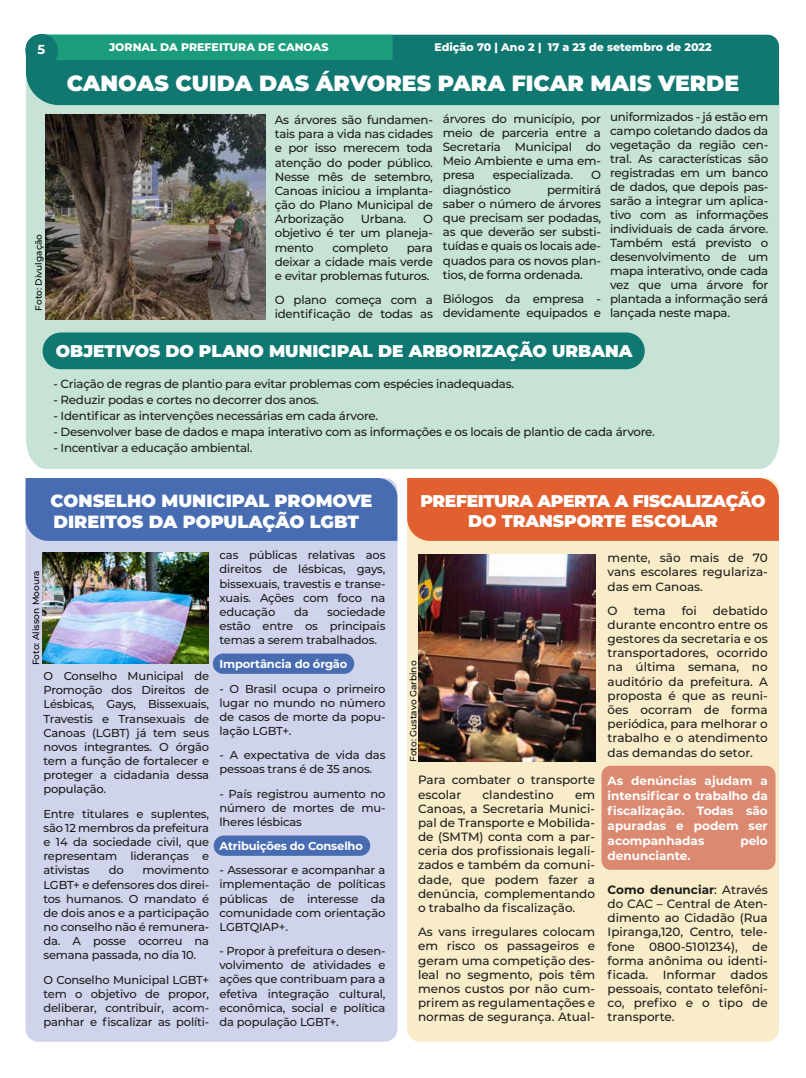
<style>
.page{position:relative;width:806px;height:1078px;background:#fff}
.page>*{position:absolute;margin:0;border:0;box-sizing:border-box;transform-origin:0 0}
.t1{font:900 22px "Montserrat";color:#fff}
.t2{font:900 17.6px/21.2px "Montserrat";color:#fff}
.t3{font:900 17px/20.4px "Montserrat";letter-spacing:-.02em;color:#fff;text-align:center}
.t4{font:900 17px "Montserrat";color:#fff}
.t5{font:700 13px "Montserrat";color:#fff}
.t6{font:500 12px/14.2px "Montserrat";color:#1d1d1b;text-align:justify}
.t7{font:700 12px/15px "Montserrat";color:#fff;text-align:justify}
.t8{font:500 11.8px/14.2px "Montserrat";letter-spacing:-.02em;color:#1d1d1b;text-align:justify}
.t9{font:500 11.5px/14.2px "Montserrat";letter-spacing:-.015em;color:#1d1d1b;text-align:justify}
.t10{font:700 11.5px "Montserrat";letter-spacing:-.015em;color:#fff}
.t11{font:800 11px "Montserrat";color:#fff}
.t12{font:500 9px "Montserrat";color:#000}
.s1{font-weight:700}
</style>
<div class="page">
<div style="left:26px;top:54px;width:753px;height:415px;background:#c6e3d5"></div>
<div style="left:26px;top:60px;width:752px;height:45px;background:#107871"></div>
<svg style="left:26px;top:35px;width:752px;height:25px;background:#158975"></svg>
<div style="left:25px;top:34px;width:33px;height:33px;background:#107871;border-radius:50%"></div>
<div style="left:26px;top:478px;width:371px;height:563px;background:#cfd3ec;border-radius:13px"></div>
<div style="left:407px;top:478px;width:371px;height:563px;background:#f8ecc9;border-radius:13px"></div>
<img style="left:45px;top:114px;width:220px;height:205px">
<div style="left:43px;top:332px;width:601px;height:37px;background:#107871;border-radius:18px"></div>
<div style="left:213px;top:653px;width:141px;height:20px;background:#476cb1;border-radius:10px"></div>
<div style="left:213px;top:835px;width:157px;height:20px;background:#476cb1;border-radius:10px"></div>
<div style="left:26px;top:478px;width:371px;height:62px;background:#476cb1"></div>
<div style="left:407px;top:478px;width:371px;height:62px;background:#e2602f"></div>
<div style="left:601px;top:765px;width:174px;height:104px;background:#dc8971;border-radius:9px"></div>
<img style="left:418px;top:554px;width:176px;height:207px">
<img style="left:43px;top:552px;width:166px;height:111px">
<p class="t11" style="left:434px;top:39px;width:278px">Edição 70 | Ano 2 | 17 a 23 de setembro de 2022</p>
<p class="t5" style="left:38px;top:40px;width:9px">5</p>
<p class="t11" style="left:109px;top:39px;width:221px">JORNAL DA PREFEITURA DE CANOAS</p>
<h1 class="t1" style="left:67px;top:67px;width:673px">CANOAS CUIDA DAS ÁRVORES PARA FICAR MAIS VERDE</h1>
<p class="t8" style="left:274px;top:112px;width:160px">As árvores são fundamen&shy;tais para a vida nas cidades e por isso merecem toda atenção do poder público.<br>Nesse mês de setembro, Canoas iniciou a implanta&shy;ção do Plano Municipal de Arborização</p>
<p class="t8" style="left:609px;top:109px;width:160px">uniformizados - já estão em campo coletando dados da vegetação da região cen&shy;tral. As características são registradas em um banco de dados, que depois pas&shy;sarão a integrar um aplica&shy;tivo com as informações individuais de cada árvore.<br>Também está previsto o desenvolvimento de um mapa interativo, onde cada vez que uma árvore for plantada a informação será lançada neste mapa.</p>
<p class="t8" style="left:442px;top:111px;width:160px">árvores do município, por meio de parceria entre a Secretaria Municipal do Meio Ambiente e uma em&shy;presa</p>
<p class="t8" style="left:492px;top:168px;width:82px">especializada.</p>
<p class="t8" style="left:590px;top:168px;width:11px">O</p>
<p class="t8" style="left:442px;top:182px;width:70px">diagnóstico</p>
<p class="t8" style="left:442px;top:182px;width:160px;text-indent:104px">permitirá saber o número de árvores que precisam ser podadas, as que deverão ser substi&shy;tuídas e quais os locais ade&shy;quados para os novos plan&shy;tios, de forma ordenada.</p>
<p class="t8" style="left:442px;top:291px;width:160px">Biólogos da empresa - devidamente equipados e</p>
<p class="t8" style="left:360px;top:211px;width:47px">Urbana.</p>
<p class="t8" style="left:274px;top:211px;width:160px;text-indent:148px">O objetivo é ter um planeja&shy;mento</p>
<p class="t12" style="left:32px;top:310px;width:78px;rotate:-90deg">Foto: Divulgação</p>
<p class="t8" style="left:332px;top:240px;width:57px">completo</p>
<p class="t8" style="left:274px;top:240px;width:160px;text-indent:132px">para deixar a cidade mais verde e evitar problemas futuros.</p>
<p class="t8" style="left:274px;top:292px;width:160px">O plano começa com a identificação de todas as</p>
<h3 class="t4" style="left:56px;top:338px;width:577px">OBJETIVOS DO PLANO MUNICIPAL DE ARBORIZAÇÃO URBANA</h3>
<p class="t8" style="left:53px;top:376px;width:462px">- Criação de regras de plantio para evitar problemas com espécies inadequadas.</p>
<p class="t8" style="left:53px;top:392px;width:267px">- Reduzir podas e cortes no decorrer dos anos.</p>
<p class="t8" style="left:53px;top:408px;width:326px">- Identificar as intervenções necessárias em cada árvore.</p>
<p class="t8" style="left:53px;top:424px;width:602px">- Desenvolver base de dados e mapa interativo com as informações e os locais de plantio de cada árvore.</p>
<p class="t8" style="left:53px;top:440px;width:201px">- Incentivar a educação ambiental.</p>
<h2 class="t2" style="left:51px;top:488px;width:323px">CONSELHO MUNICIPAL PROMOVE<br>DIREITOS DA POPULAÇÃO LGBT</h2>
<h3 class="t3" style="left:420px;top:489px;width:346px">PREFEITURA APERTA A FISCALIZAÇÃO<br>DO TRANSPORTE ESCOLAR</h3>
<p class="t12" style="left:30px;top:665px;width:97px;rotate:-90deg">Foto: Alisson Mooura</p>
<p class="t9" style="left:43px;top:668px;width:167px">O Conselho Municipal de Promoção dos Direitos de Lésbicas, Gays, Bissexuais, Travestis e Transexuais de Canoas (LGBT) já tem seus novos integrantes. O órgão tem a função de fortalecer e proteger a cidadania dessa população.</p>
<p class="t9" style="left:43px;top:805px;width:167px">Entre titulares e suplentes, são 12 membros da prefeitura e 14 da sociedade civil, que representam lideranças e ativistas</p>
<p class="t9" style="left:43px;top:862px;width:167px;text-indent:99px">movimento LGBT+ e defensores dos direi&shy;tos humanos. O mandato é de dois anos e a participação no conselho não é remunera&shy;da. A posse ocorreu na semana passada, no dia 10.</p>
<p class="t9" style="left:43px;top:971px;width:167px">O Conselho Municipal LGBT+ tem o objetivo de propor, deliberar, contribuir, acom&shy;panhar e fiscalizar as políti-</p>
<p class="t9" style="left:109px;top:862px;width:16px">do</p>
<p class="t9" style="left:219px;top:547px;width:167px">cas públicas relativas aos direitos de lésbicas, gays, bissexuais, travestis e transe&shy;xuais. Ações com foco na educação</p>
<p class="t9" style="left:219px;top:604px;width:167px;text-indent:108px">sociedade estão entre os principais temas a serem trabalhados.</p>
<p class="t10" style="left:219px;top:656px;width:129px">Importância do órgão</p>
<p class="t9" style="left:219px;top:680px;width:167px">- O Brasil ocupa o primeiro lugar no mundo no número de casos de morte da popu&shy;lação LGBT+.</p>
<p class="t9" style="left:219px;top:747px;width:167px">- A expectativa de vida das pessoas trans é de 35 anos.</p>
<p class="t9" style="left:219px;top:785px;width:167px">- País registrou aumento no número de mortes de mu&shy;lheres lésbicas</p>
<p class="t10" style="left:219px;top:837px;width:145px">Atribuições do Conselho</p>
<p class="t9" style="left:219px;top:862px;width:167px">- Assessorar e acompanhar a implementação de políticas públicas de interesse da comunidade com orientação LGBTQIAP+.</p>
<p class="t9" style="left:219px;top:943px;width:167px">- Propor à prefeitura o desen&shy;volvimento de atividades e ações que contribuam para a efetiva integração cultural, econômica, social e política da população LGBT+.</p>
<p class="t9" style="left:294px;top:604px;width:16px">da</p>
<p class="t12" style="left:406px;top:761px;width:103px;rotate:-90deg">Foto: Gustavo Garbino</p>
<p class="t6" style="left:418px;top:772px;width:178px">Para combater o transporte escolar</p>
<p class="t6" style="left:482px;top:786px;width:73px">clandestino</p>
<p class="t6" style="left:418px;top:786px;width:178px;text-indent:157px">em Canoas, a Secretaria Munici&shy;pal de Transporte e Mobilida&shy;de (SMTM) conta com a par&shy;ceria dos profissionais legali&shy;zados e também da comuni&shy;dade, que podem fazer a denúncia, complementando o trabalho da fiscalização.</p>
<p class="t6" style="left:418px;top:924px;width:178px">As vans irregulares colocam em risco os passageiros e geram uma competição des&shy;leal no segmento, pois têm menos custos por não cum&shy;prirem as regulamentações e normas de segurança. Atual-</p>
<p class="t6" style="left:607px;top:550px;width:161px">mente, são mais de 70 vans escolares regulariza&shy;das em Canoas.</p>
<p class="t6" style="left:607px;top:603px;width:12px">O</p>
<p class="t6" style="left:633px;top:603px;width:33px">tema</p>
<p class="t6" style="left:681px;top:603px;width:17px">foi</p>
<p class="t6" style="left:607px;top:603px;width:162px;text-indent:105px">debatido durante encontro entre os gestores da secretaria e os transportadores, ocorrido na última semana, no auditório da prefeitura. A proposta é que as reuni&shy;ões ocorram de forma periódica, para melhorar o trabalho e o atendimento das demandas do setor.</p>
<p class="t7" style="left:607px;top:772px;width:162px">As denúncias ajudam a intensificar o trabalho da fiscalização. Todas são apuradas e podem ser acompanhadas</p>
<p class="t7" style="left:740px;top:832px;width:29px">pelo</p>
<p class="t7" style="left:607px;top:847px;width:84px">denunciante.</p>
<p class="t6" style="left:607px;top:881px;width:162px"><span class="s1">Como denunciar</span>: Através do CAC – Central de Aten&shy;dimento ao Cidadão (Rua Ipiranga,120, Centro, tele&shy;fone 0800-5101234), de forma anônima ou identi&shy;ficada. Informar dados pessoais, contato telefôni&shy;co, prefixo e o tipo de transporte.</p>
</div>
